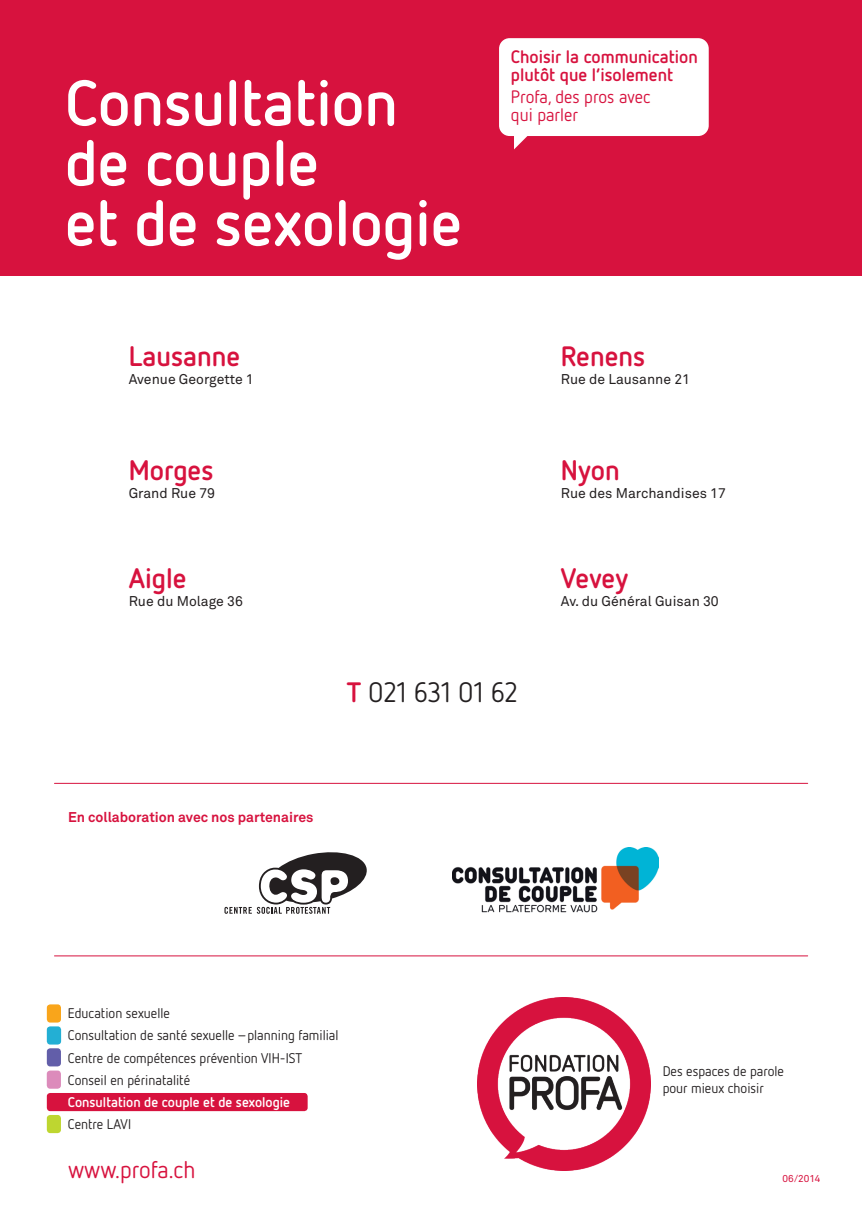
<style>
.page{position:relative;width:862px;height:1214px;background:#fff}
.page>*{position:absolute;margin:0;border:0;box-sizing:border-box;transform-origin:0 0}
.t1{font:700 64px "Netto OT";color:#fff}
.t2{font:700 28px "Netto OT";color:#d7123e}
.t3{font:28px "Netto OT";color:#231f20}
.t4{font:24px "Netto OT";color:#d7123e}
.t5{font:700 18px/18px "Netto OT";color:#d7123e}
.t6{font:18px "Netto OT";color:#d7123e}
.t7{font:14px/22px "Netto OT";color:#231f20}
.t8{font:14px "Akkurat";color:#231f20}
.t9{font:700 14px "Netto OT";color:#fff}
.t10{font:700 14px "Akkurat";color:#d7123e}
.t11{font:10px "Akkurat";color:#d7123e}
.s1{font-weight:700;color:#d7123e}
</style>
<div class="page">
<div style="left:47px;top:1004px;width:14px;height:18px;background:#f9a51b;border-radius:3px"></div>
<div style="left:47px;top:1070px;width:14px;height:18px;background:#dc8bbb;border-radius:3px"></div>
<div style="left:47px;top:1026px;width:14px;height:18px;background:#23afd4;border-radius:3px"></div>
<div style="left:47px;top:1092px;width:261px;height:18px;background:#d7123e;border-radius:3px"></div>
<div style="left:47px;top:1048px;width:14px;height:18px;background:#625ea9;border-radius:3px"></div>
<div style="left:47px;top:1114px;width:14px;height:18px;background:#bed630;border-radius:3px"></div>
<div style="left:0;top:0;width:862px;height:275px;background:#d7123e"></div>
<hr style="left:54px;top:782px;width:753px;height:1px;background:#d7123e">
<hr style="left:54px;top:955px;width:753px;height:1px;background:#d7123e">
<img style="left:453px;top:847px;width:206px;height:66px">
<svg style="left:224px;top:852px;width:143px;height:61px"></svg>
<svg style="left:499px;top:38px;width:210px;height:111px;background:#fae2e8"></svg>
<img style="left:478px;top:997px;width:173px;height:172px">
<p class="t1" style="left:65px;top:63px;width:334px">Consultation</p>
<p class="t1" style="left:65px;top:123px;width:255px">de couple</p>
<p class="t1" style="left:65px;top:183px;width:398px">et de sexologie</p>
<p class="t5" style="left:511px;top:47px;width:188px">Choisir la communication plutôt que l’isolement</p>
<p class="t6" style="left:511px;top:85px;width:141px">Profa, des pros avec</p>
<p class="t6" style="left:511px;top:103px;width:69px">qui parler</p>
<p class="t2" style="left:129px;top:338px;width:113px">Lausanne</p>
<p class="t2" style="left:561px;top:338px;width:86px">Renens</p>
<p class="t8" style="left:129px;top:370px;width:127px">Avenue Georgette 1</p>
<p class="t8" style="left:561px;top:370px;width:131px">Rue de Lausanne 21</p>
<p class="t2" style="left:129px;top:452px;width:86px">Morges</p>
<p class="t2" style="left:561px;top:452px;width:60px">Nyon</p>
<p class="t8" style="left:129px;top:484px;width:88px">Grand Rue 79</p>
<p class="t8" style="left:561px;top:484px;width:167px">Rue des Marchandises 17</p>
<p class="t2" style="left:129px;top:560px;width:59px">Aigle</p>
<p class="t2" style="left:561px;top:560px;width:69px">Vevey</p>
<p class="t8" style="left:129px;top:592px;width:116px">Rue du Molage 36</p>
<p class="t8" style="left:561px;top:592px;width:159px">Av. du Général Guisan 30</p>
<p class="t3" style="left:347px;top:674px;width:172px"><span class="s1">T</span> 021 631 01 62</p>
<p class="t10" style="left:68px;top:808px;width:247px">En collaboration avec nos partenaires</p>
<p class="t7" style="left:68px;top:1002px;width:272px">Education sexuelle<br>Consultation de santé sexuelle –planning familial Centre de compétences prévention VIH-IST Conseil en périnatalité</p>
<p class="t9" style="left:68px;top:1092px;width:224px">Consultation de couple et de sexologie</p>
<p class="t7" style="left:68px;top:1112px;width:65px">Centre LAVI</p>
<h3 class="t4" style="left:68px;top:1154px;width:129px">www.profa.ch</h3>
<p class="t7" style="left:662px;top:1062px;width:123px;line-height:16.8px">Des espaces de parole pour mieux choisir</p>
<p class="t11" style="left:782px;top:1172px;width:39px">06/2014</p>
</div>
